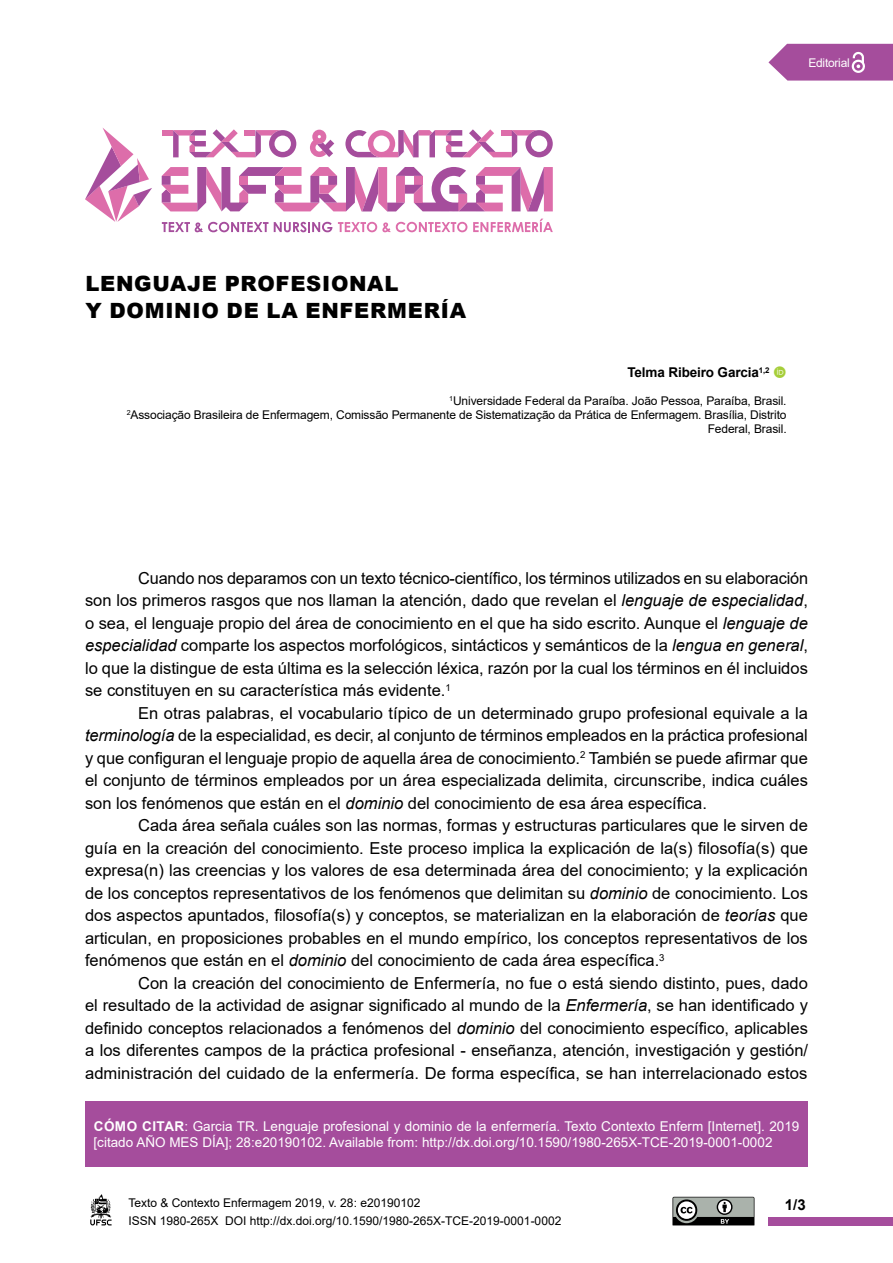
<style>
.page{position:relative;width:893px;height:1263px;background:#fff}
.page>*{position:absolute;margin:0;border:0;box-sizing:border-box;transform-origin:0 0}
.t1{font:900 21px/27px "Arial";letter-spacing:.035em;color:#000}
.t2{font:16.5px/22.5px "Arial";color:#000;text-align:justify}
.t3{font:700 15px "Arial";color:#000}
.t4{font:13.5px/16.2px "Arial";color:#fff}
.t5{font:700 13.5px "Arial";letter-spacing:-.01em;color:#000}
.t6{font:12px/14.4px "Arial";letter-spacing:-.01em;color:#000}
.t7{font:12px "Arial";letter-spacing:-.02em;color:#fff}
.s1{font-style:italic}
.s2{font-weight:700}
</style>
<div class="page">
<div style="left:769px;top:1217px;width:124px;height:8px;background:#a54d9c"></div>
<svg style="left:90px;top:1194px;width:22px;height:31px"></svg>
<svg style="left:162px;top:167px;width:391px;height:45px"></svg>
<div style="left:162px;top:130px;width:11px;height:6px;background:#dd6daa"></div>
<svg style="left:173px;top:129px;width:123px;height:28px"></svg>
<svg style="left:310px;top:129px;width:243px;height:28px"></svg>
<svg style="left:162px;top:222px;width:106px;height:10px"></svg>
<svg style="left:274px;top:222px;width:58px;height:10px"></svg>
<svg style="left:338px;top:222px;width:129px;height:10px"></svg>
<svg style="left:473px;top:219px;width:80px;height:13px"></svg>
<svg style="left:85px;top:128px;width:67px;height:94px"></svg>
<svg style="left:768px;top:44px;width:125px;height:37px;background:#af61a7"></svg>
<svg style="left:672px;top:1197px;width:83px;height:29px;background:#777b78"></svg>
<div style="left:85px;top:1101px;width:723px;height:66px;background:#a54d9c"></div>
<p class="t7" style="left:808px;top:54px;width:43px">Editorial</p>
<p class="t1" style="left:85px;top:270px;width:382px">LENGUAJE PROFESIONAL<br>Y DOMINIO DE LA ENFERMERÍA</p>
<p class="t5" style="left:627px;top:363px;width:144px">Telma Ribeiro Garcia<sup>1,2</sup></p>
<p class="t6" style="left:127px;top:393px;width:661px;text-align:right"><sup>1</sup>Universidade Federal da Paraíba. João Pessoa, Paraíba, Brasil.<br><sup>2</sup>Associação Brasileira de Enfermagem, Comissão Permanente de Sistematização da Prática de Enfermagem. Brasília, Distrito<br>Federal, Brasil.</p>
<p class="t2" style="left:85px;top:566px;width:725px;text-indent:53px">Cuando nos deparamos con un texto técnico-científico, los términos utilizados en su elaboración son los primeros rasgos que nos llaman la atención, dado que revelan el <span class="s1">lenguaje de especialidad</span>, o sea, el lenguaje propio del área de conocimiento en el que ha sido escrito. Aunque el <span class="s1">lenguaje de especialidad</span> comparte los aspectos morfológicos, sintácticos y semánticos de la <span class="s1">lengua en general</span>, lo que la distingue de esta última es la selección léxica, razón por la cual los términos en él incluidos se constituyen en su característica más evidente.<sup>1</sup></p>
<p class="t2" style="left:85px;top:701px;width:724px;text-indent:53px">En otras palabras, el vocabulario típico de un determinado grupo profesional equivale a la <span class="s1">terminología</span> de la especialidad, es decir, al conjunto de términos empleados en la práctica profesional y que configuran el lenguaje propio de aquella área de conocimiento.<sup>2</sup> También se puede afirmar que el conjunto de términos empleados por un área especializada delimita, circunscribe, indica cuáles son los fenómenos que están en el <span class="s1">dominio</span> del conocimiento de esa área específica.</p>
<p class="t2" style="left:85px;top:814px;width:724px;text-indent:53px">Cada área señala cuáles son las normas, formas y estructuras particulares que le sirven de guía en la creación del conocimiento. Este proceso implica la explicación de la(s) filosofía(s) que expresa(n) las creencias y los valores de esa determinada área del conocimiento; y la explicación de los conceptos representativos de los fenómenos que delimitan su <span class="s1">dominio</span> de conocimiento. Los dos aspectos apuntados, filosofía(s) y conceptos, se materializan en la elaboración de <span class="s1">teorías</span> que articulan, en proposiciones probables en el mundo empírico, los conceptos representativos de los fenómenos que están en el <span class="s1">dominio</span> del conocimiento de cada área específica.<sup>3</sup></p>
<p class="t2" style="left:85px;top:971px;width:725px;text-indent:53px">Con la creación del conocimiento de Enfermería, no fue o está siendo distinto, pues, dado el resultado de la actividad de asignar significado al mundo de la <span class="s1">Enfermería</span>, se han identificado y definido conceptos relacionados a fenómenos del <span class="s1">dominio</span> del conocimiento específico, aplicables a los diferentes campos de la práctica profesional - enseñanza, atención, investigación y gestión/ administración del cuidado de la enfermería. De forma específica, se han interrelacionado estos</p>
<p class="t4" style="left:94px;top:1118px;width:707px"><span class="s2">CÓMO CITAR</span>: Garcia TR. Lenguaje profesional y dominio de la enfermería. Texto Contexto Enferm [Internet]. 2019 [citado AÑO MES DÍA]; 28:e20190102. Available from: http://dx.doi.org/10.1590/1980-265X-TCE-2019-0001-0002</p>
<p class="t6" style="left:128px;top:1194px;width:434px;line-height:18px">Texto &amp; Contexto Enfermagem 2019, v. 28: e20190102<br>ISSN 1980-265X DOI http://dx.doi.org/10.1590/1980-265X-TCE-2019-0001-0002</p>
<p class="t3" style="left:785px;top:1194px;width:22px">1/3</p>
</div>
